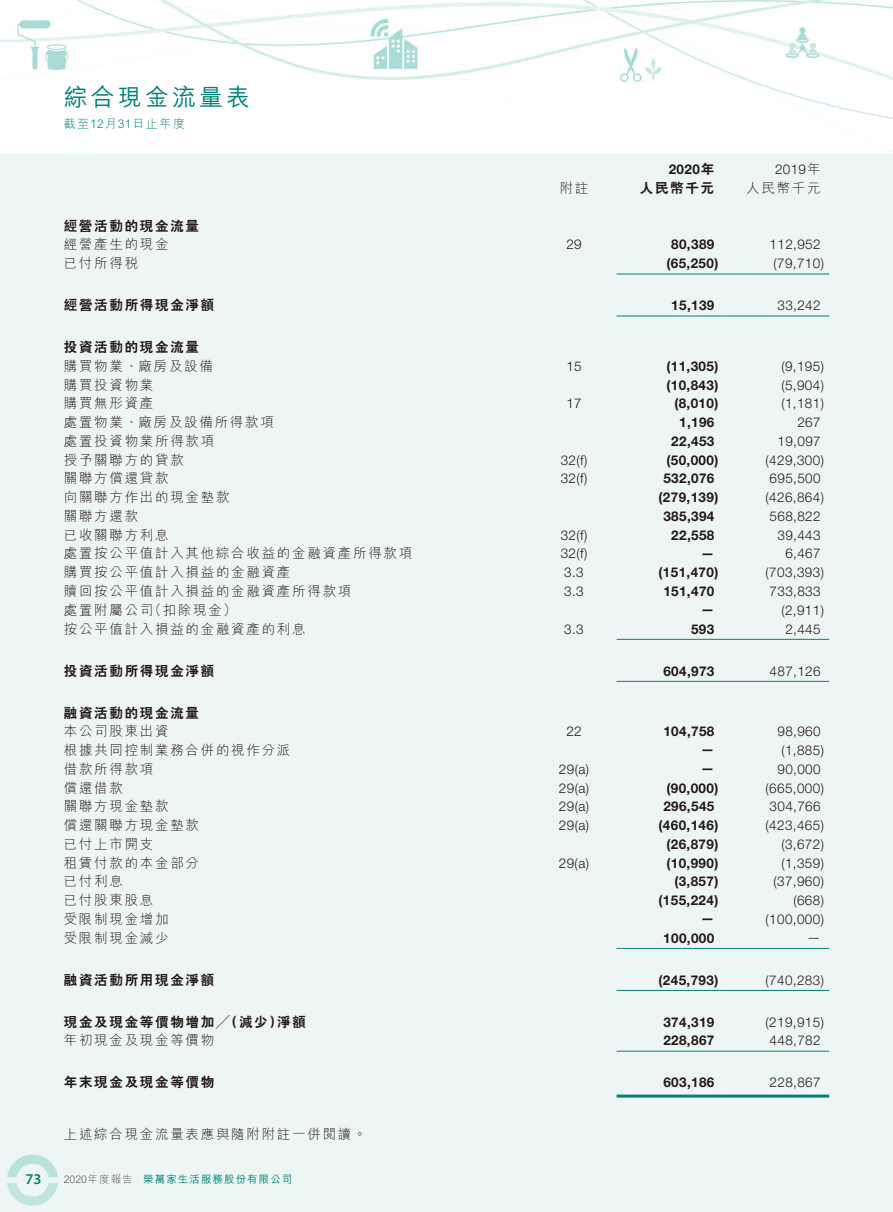
<style>
.page{position:relative;width:893px;height:1212px;background:#fff}
.page>*{position:absolute;margin:0;border:0;box-sizing:border-box;transform-origin:0 0}
.t1{font:500 24px "M Hei HK";letter-spacing:.13em;color:#008376}
.t2{font:600 15px "Myriad Pro";color:#008376}
.t3{font:300 13.5px "Helvetica Neue LT Std";letter-spacing:.03em;color:#231916}
.t4{font:300 13.5px "M Hei HK";letter-spacing:.13em;color:#231916}
.t5{font:700 13.5px "Helvetica Neue LT Std";letter-spacing:.03em;color:#231916}
.t6{font:800 13.5px "C Hei 2 HK";letter-spacing:.13em;color:#231916}
.t7{font:300 12px "M Hei HK";letter-spacing:.08em;color:#008376}
.t8{font:500 10.5px "M Hei HK";letter-spacing:.1em;color:#008376}
.t9{font:300 10.5px "M Hei HK";letter-spacing:.05em;color:#595857}
.s1{font-family:"C Hei 2 HK";font-weight:800}
.s2{font-family:"M Hei HK"}
</style>
<div class="page">
<img style="left:0;top:0;width:892px;height:1212px">
<hr style="left:617px;top:274px;width:106px;height:1px;background:#008376">
<hr style="left:723px;top:274px;width:106px;height:1px;background:#008376">
<hr style="left:617px;top:316px;width:106px;height:1px;background:#008376">
<hr style="left:723px;top:316px;width:106px;height:1px;background:#008376">
<hr style="left:617px;top:639px;width:106px;height:1px;background:#008376">
<hr style="left:723px;top:639px;width:106px;height:1px;background:#008376">
<hr style="left:617px;top:681px;width:106px;height:1px;background:#008376">
<hr style="left:723px;top:681px;width:106px;height:1px;background:#008376">
<hr style="left:617px;top:948px;width:106px;height:1px;background:#008376">
<hr style="left:723px;top:948px;width:106px;height:1px;background:#008376">
<hr style="left:617px;top:990px;width:106px;height:1px;background:#008376">
<hr style="left:723px;top:990px;width:106px;height:1px;background:#008376">
<hr style="left:617px;top:1051px;width:106px;height:1px;background:#008376">
<hr style="left:723px;top:1051px;width:106px;height:1px;background:#008376">
<hr style="left:617px;top:1094px;width:106px;height:3px;background:#008376">
<hr style="left:723px;top:1094px;width:106px;height:3px;background:#008376">
<h1 class="t1" style="left:64px;top:80px;width:188px">綜合現金流量表</h1>
<p class="t7" style="left:64px;top:118px;width:123px">截至12月31日止年度</p>
<p class="t2" style="left:25px;top:1170px;width:18px">73</p>
<p class="t6" style="left:64px;top:219px;width:137px">經營活動的現金流量</p>
<p class="t4" style="left:64px;top:238px;width:106px">經營產生的現金</p>
<p class="t4" style="left:64px;top:256px;width:76px">已付所得稅</p>
<p class="t6" style="left:64px;top:298px;width:152px">經營活動所得現金淨額</p>
<p class="t6" style="left:64px;top:340px;width:137px">投資活動的現金流量</p>
<p class="t4" style="left:64px;top:359px;width:151px">購買物業、廠房及設備</p>
<p class="t4" style="left:64px;top:378px;width:91px">購買投資物業</p>
<p class="t4" style="left:64px;top:397px;width:91px">購買無形資產</p>
<p class="t4" style="left:64px;top:415px;width:212px">處置物業、廠房及設備所得款項</p>
<p class="t4" style="left:64px;top:434px;width:152px">處置投資物業所得款項</p>
<p class="t4" style="left:64px;top:453px;width:122px">授予關聯方的貸款</p>
<p class="t4" style="left:64px;top:472px;width:106px">關聯方償還貸款</p>
<p class="t4" style="left:64px;top:490px;width:167px">向關聯方作出的現金墊款</p>
<p class="t4" style="left:64px;top:509px;width:76px">關聯方還款</p>
<p class="t4" style="left:64px;top:528px;width:106px">已收關聯方利息</p>
<p class="t4" style="left:64px;top:547px;width:350px">處置按公平值計入其他綜合收益的金融資產所得款項</p>
<p class="t4" style="left:64px;top:565px;width:228px">購買按公平值計入損益的金融資產</p>
<p class="t4" style="left:64px;top:584px;width:289px">贖回按公平值計入損益的金融資產所得款項</p>
<p class="t4" style="left:148px;top:603px;width:90px">（扣除現金(</p>
<p class="t4" style="left:64px;top:603px;width:91px">處置附屬公司</p>
<p class="t4" style="left:64px;top:622px;width:243px">按公平值計入損益的金融資產的利息</p>
<p class="t6" style="left:64px;top:664px;width:152px">投資活動所得現金淨額</p>
<p class="t6" style="left:64px;top:706px;width:137px">融資活動的現金流量</p>
<p class="t4" style="left:64px;top:724px;width:106px">本公司股東出資</p>
<p class="t4" style="left:64px;top:743px;width:228px">根據共同控制業務合併的視作分派</p>
<p class="t4" style="left:64px;top:762px;width:91px">借款所得款項</p>
<p class="t4" style="left:64px;top:781px;width:61px">償還借款</p>
<p class="t4" style="left:64px;top:799px;width:106px">關聯方現金墊款</p>
<p class="t4" style="left:64px;top:818px;width:137px">償還關聯方現金墊款</p>
<p class="t4" style="left:64px;top:837px;width:91px">已付上市開支</p>
<p class="t4" style="left:64px;top:856px;width:137px">租賃付款的本金部分</p>
<p class="t4" style="left:64px;top:874px;width:61px">已付利息</p>
<p class="t4" style="left:64px;top:893px;width:91px">已付股東股息</p>
<p class="t4" style="left:64px;top:912px;width:106px">受限制現金增加</p>
<p class="t4" style="left:64px;top:931px;width:106px">受限制現金減少</p>
<p class="t6" style="left:64px;top:973px;width:152px">融資活動所用現金淨額</p>
<p class="t6" style="left:64px;top:1015px;width:220px">現金及現金等價物增加╱（減少）</p>
<p class="t6" style="left:277px;top:1015px;width:30px">淨額</p>
<p class="t4" style="left:64px;top:1033px;width:152px">年初現金及現金等價物</p>
<p class="t6" style="left:64px;top:1075px;width:152px">年末現金及現金等價物</p>
<p class="t4" style="left:64px;top:1127px;width:304px">上述綜合現金流量表應與隨附附註一併閱讀。</p>
<p class="t9" style="left:64px;top:1174px;width:71px">2020年度報告</p>
<p class="t8" style="left:143px;top:1172px;width:151px">榮萬家生活服務股份有限公司</p>
<p class="t5" style="left:669px;top:161px;width:47px">2020<span class="s1">年</span></p>
<p class="t3" style="left:775px;top:161px;width:47px">2019<span class="s2">年</span></p>
<p class="t4" style="left:560px;top:181px;width:30px">附註</p>
<p class="t6" style="left:640px;top:181px;width:76px">人民幣千元</p>
<p class="t4" style="left:746px;top:181px;width:76px">人民幣千元</p>
<p class="t3" style="left:566px;top:236px;width:17px">29</p>
<p class="t5" style="left:671px;top:236px;width:45px">80,389</p>
<p class="t3" style="left:770px;top:236px;width:53px">112,952</p>
<p class="t5" style="left:666px;top:255px;width:53px">)65,250(</p>
<p class="t3" style="left:773px;top:255px;width:52px">)79,710(</p>
<p class="t5" style="left:671px;top:297px;width:45px">15,139</p>
<p class="t3" style="left:777px;top:297px;width:45px">33,242</p>
<p class="t3" style="left:566px;top:358px;width:17px">15</p>
<p class="t5" style="left:666px;top:358px;width:53px">)11,305(</p>
<p class="t3" style="left:781px;top:358px;width:44px">)9,195(</p>
<p class="t5" style="left:666px;top:376px;width:53px">)10,843(</p>
<p class="t3" style="left:781px;top:377px;width:44px">)5,904(</p>
<p class="t3" style="left:566px;top:395px;width:17px">17</p>
<p class="t5" style="left:674px;top:395px;width:46px">)8,010(</p>
<p class="t3" style="left:781px;top:395px;width:44px">)1,181(</p>
<p class="t5" style="left:679px;top:414px;width:37px">1,196</p>
<p class="t3" style="left:797px;top:414px;width:25px">267</p>
<p class="t5" style="left:671px;top:433px;width:45px">22,453</p>
<p class="t3" style="left:777px;top:433px;width:45px">19,097</p>
<p class="t3" style="left:561px;top:452px;width:28px">3 2 (f(</p>
<p class="t5" style="left:666px;top:451px;width:53px">)50,000(</p>
<p class="t3" style="left:766px;top:452px;width:60px">)429,300(</p>
<p class="t3" style="left:561px;top:470px;width:28px">3 2 (f(</p>
<p class="t5" style="left:663px;top:470px;width:53px">532,076</p>
<p class="t3" style="left:770px;top:470px;width:53px">695,500</p>
<p class="t5" style="left:659px;top:489px;width:61px">)279,139(</p>
<p class="t3" style="left:766px;top:489px;width:60px">)426,864(</p>
<p class="t5" style="left:663px;top:508px;width:53px">385,394</p>
<p class="t3" style="left:770px;top:508px;width:53px">568,822</p>
<p class="t3" style="left:561px;top:527px;width:28px">3 2 (f(</p>
<p class="t5" style="left:671px;top:526px;width:45px">22,558</p>
<p class="t3" style="left:777px;top:527px;width:45px">39,443</p>
<p class="t3" style="left:561px;top:545px;width:28px">3 2 (f(</p>
<p class="t5" style="left:701px;top:545px;width:15px">—</p>
<p class="t3" style="left:785px;top:545px;width:37px">6,467</p>
<p class="t3" style="left:564px;top:564px;width:21px">3.3</p>
<p class="t5" style="left:659px;top:564px;width:61px">)151,470(</p>
<p class="t3" style="left:766px;top:564px;width:60px">)703,393(</p>
<p class="t3" style="left:564px;top:583px;width:21px">3.3</p>
<p class="t5" style="left:663px;top:583px;width:53px">151,470</p>
<p class="t3" style="left:770px;top:583px;width:53px">733,833</p>
<p class="t5" style="left:701px;top:601px;width:15px">—</p>
<p class="t3" style="left:781px;top:602px;width:44px">)2,911(</p>
<p class="t3" style="left:564px;top:620px;width:21px">3.3</p>
<p class="t5" style="left:691px;top:620px;width:25px">593</p>
<p class="t3" style="left:785px;top:620px;width:37px">2,445</p>
<p class="t5" style="left:663px;top:662px;width:53px">604,973</p>
<p class="t3" style="left:770px;top:662px;width:53px">487,126</p>
<p class="t3" style="left:566px;top:723px;width:17px">22</p>
<p class="t5" style="left:663px;top:723px;width:53px">104,758</p>
<p class="t3" style="left:777px;top:723px;width:45px">98,960</p>
<p class="t5" style="left:701px;top:741px;width:15px">—</p>
<p class="t3" style="left:781px;top:742px;width:44px">)1,885(</p>
<p class="t3" style="left:559px;top:761px;width:32px">2 9 (a(</p>
<p class="t5" style="left:701px;top:760px;width:15px">—</p>
<p class="t3" style="left:777px;top:761px;width:45px">90,000</p>
<p class="t3" style="left:559px;top:779px;width:32px">2 9 (a(</p>
<p class="t5" style="left:666px;top:779px;width:53px">)90,000(</p>
<p class="t3" style="left:766px;top:779px;width:60px">)665,000(</p>
<p class="t3" style="left:559px;top:798px;width:32px">2 9 (a(</p>
<p class="t5" style="left:663px;top:798px;width:53px">296,545</p>
<p class="t3" style="left:770px;top:798px;width:53px">304,766</p>
<p class="t3" style="left:559px;top:817px;width:32px">2 9 (a(</p>
<p class="t5" style="left:659px;top:817px;width:61px">)460,146(</p>
<p class="t3" style="left:766px;top:817px;width:60px">)423,465(</p>
<p class="t5" style="left:666px;top:836px;width:53px">)26,879(</p>
<p class="t3" style="left:781px;top:836px;width:44px">)3,672(</p>
<p class="t3" style="left:559px;top:854px;width:32px">2 9 (a(</p>
<p class="t5" style="left:666px;top:854px;width:53px">)10,990(</p>
<p class="t3" style="left:781px;top:854px;width:44px">)1,359(</p>
<p class="t5" style="left:674px;top:873px;width:46px">)3,857(</p>
<p class="t3" style="left:773px;top:873px;width:52px">)37,960(</p>
<p class="t5" style="left:659px;top:892px;width:61px">)155,224(</p>
<p class="t3" style="left:793px;top:892px;width:32px">)668(</p>
<p class="t5" style="left:701px;top:910px;width:15px">—</p>
<p class="t3" style="left:766px;top:911px;width:60px">)100,000(</p>
<p class="t5" style="left:663px;top:929px;width:53px">100,000</p>
<p class="t3" style="left:807px;top:929px;width:15px">—</p>
<p class="t5" style="left:659px;top:971px;width:61px">)245,793(</p>
<p class="t3" style="left:766px;top:971px;width:60px">)740,283(</p>
<p class="t5" style="left:663px;top:1013px;width:53px">374,319</p>
<p class="t3" style="left:766px;top:1013px;width:60px">)219,915(</p>
<p class="t5" style="left:663px;top:1032px;width:53px">228,867</p>
<p class="t3" style="left:770px;top:1032px;width:53px">448,782</p>
<p class="t5" style="left:663px;top:1074px;width:53px">603,186</p>
<p class="t3" style="left:770px;top:1074px;width:53px">228,867</p>
</div>
